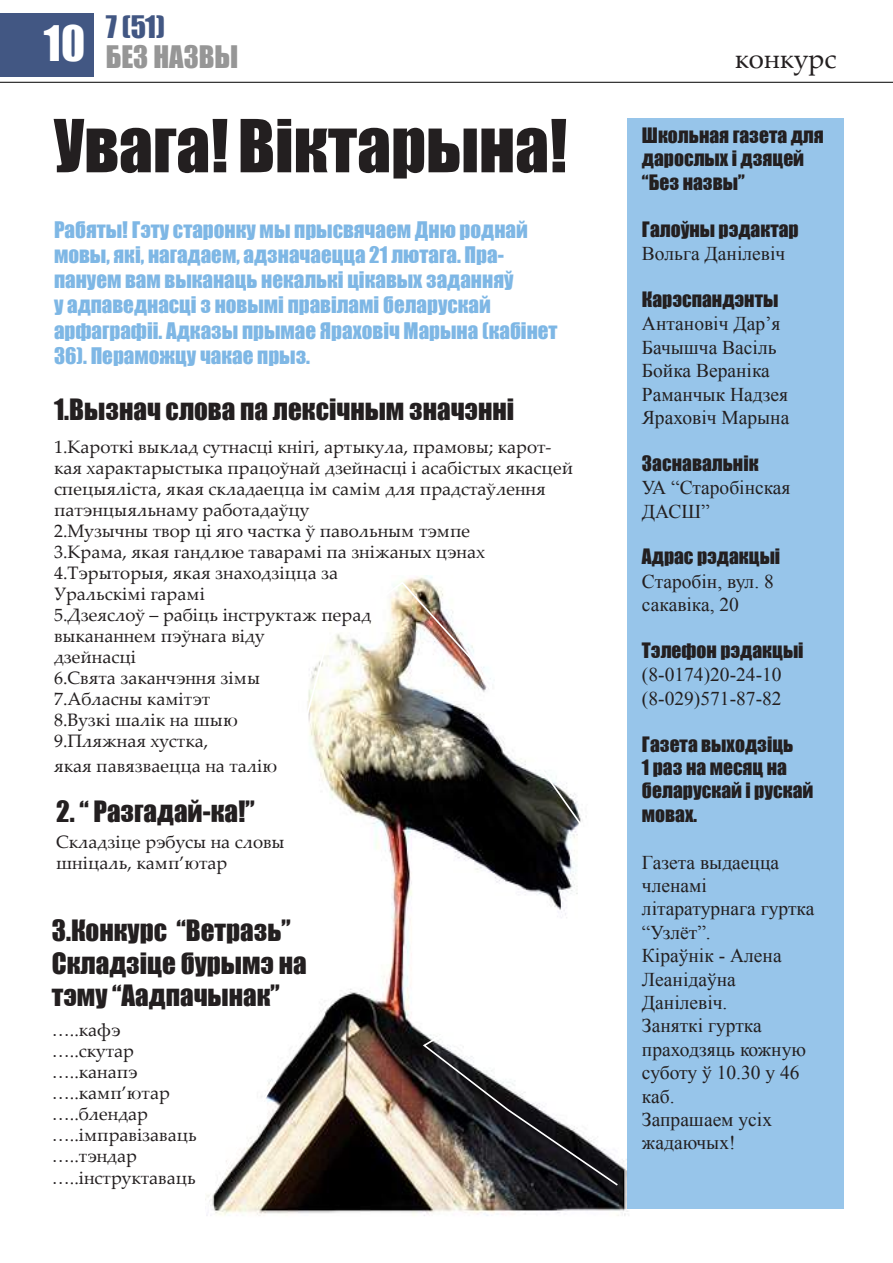
<style>
.page{position:relative;width:893px;height:1263px;background:#fff}
.page>*{position:absolute;margin:0;border:0;box-sizing:border-box;transform-origin:0 0}
.t1{font:67.5px "Impact";color:#231f20}
.t2{font:45px "Impact";color:#fff}
.t3{font:28.5px "Impact";color:#969696}
.t4{font:28.5px "Impact";color:#425783}
.t5{font:27px/32.4px "Impact";color:#231f20}
.t6{font:27px "Palatino Linotype";color:#231f20}
.t7{font:21px/25.2px "Impact";color:#7eb7e5}
.t8{font:19.5px/23.4px "Times New Roman";color:#231f20}
.t9{font:19.5px/23.4px "Impact";color:#231f20}
.t10{font:18px/21px "Palatino Linotype";color:#231f20}
</style>
<div class="page">
<div style="left:0;top:14px;width:94px;height:63px;background:#425783"></div>
<hr style="left:0;top:82px;width:893px;height:1px;background:#000">
<img style="left:206px;top:576px;width:422px;height:640px">
<svg style="left:205px;top:580px;width:415px;height:625px"></svg>
<div style="left:627px;top:119px;width:216px;height:1090px;background:#97c5ea"></div>
<h2 class="t2" style="left:44px;top:8px;width:43px">10</h2>
<h3 class="t4" style="left:106px;top:5px;width:61px">7 (51)</h3>
<h3 class="t3" style="left:106px;top:35px;width:134px">БЕЗ НАЗВЫ</h3>
<h1 class="t1" style="left:54px;top:93px;width:515px">Увага! Віктарына!</h1>
<p class="t7" style="left:54px;top:216px;width:505px">Рабяты! Гэту старонку мы прысвячаем Дню роднай мовы, які, нагадаем, адзначаецца 21 лютага. Пра&shy;пануем вам выканаць некалькі цікавых заданняў<br>у адпаведнасці з новымі правіламі беларускай арфаграфіі. Адказы прымае Яраховіч Марына (кабінет 36). Пераможцу чакае прыз.</p>
<h3 class="t5" style="left:54px;top:392px;width:462px">1.Вызнач слова па лексічным значэнні</h3>
<p class="t10" style="left:54px;top:436px;width:521px">1.Кароткі выклад сутнасці кнігі, артыкула, прамовы; карот&shy;кая характарыстыка працоўнай дзейнасці і асабістых якасцей спецыяліста, якая складаецца ім самім для прадстаўлення патэнцыяльнаму работадаўцу<br>2.Музычны твор ці яго частка ў павольным тэмпе<br>3.Крама, якая гандлюе таварамі па зніжаных цэнах 4.Тэрыторыя, якая знаходзіцца за<br>Уральскімі гарамі<br>5.Дзеяслоў – рабіць інструктаж перад<br>выкананнем пэўнага віду<br>дзейнасці<br>6.Свята заканчэння зімы<br>7.Абласны камітэт<br>8.Вузкі шалік на шыю<br>9.Пляжная хустка,</p>
<p class="t10" style="left:54px;top:755px;width:225px">якая павязваецца на талію</p>
<h3 class="t5" style="left:56px;top:795px;width:200px">2. “ Разгадай-ка!”</h3>
<p class="t10" style="left:56px;top:831px;width:230px">Складзіце рэбусы на словы шніцаль, камп’ютар</p>
<h3 class="t5" style="left:52px;top:914px;width:256px">3.Конкурс “Ветразь”<br>Складзіце бурымэ на тэму “Аадпачынак”</h3>
<p class="t10" style="left:52px;top:1018px;width:146px">…..кафэ …..скутар …..канапэ …..камп’ютар …..блендар …..імправізаваць …..тэндар …..інструктаваць</p>
<h3 class="t6" style="left:735px;top:39px;width:103px">конкурс</h3>
<p class="t9" style="left:642px;top:123px;width:183px">Школьная газета для дарослых і дзяцей “Без назвы”</p>
<p class="t9" style="left:642px;top:217px;width:158px">Галоўны рэдактар</p>
<p class="t8" style="left:642px;top:242px;width:145px">Вольга Данілевіч</p>
<p class="t9" style="left:642px;top:287px;width:138px">Карэспандэнты</p>
<p class="t8" style="left:642px;top:312px;width:149px">Антановіч Дар’я<br>Бачышча Васіль<br>Бойка Вераніка<br>Раманчык Надзея<br>Яраховіч Марына</p>
<p class="t9" style="left:642px;top:451px;width:118px">Заснавальнік</p>
<p class="t8" style="left:642px;top:476px;width:150px">УА “Старобінская<br>ДАСШ”</p>
<p class="t9" style="left:642px;top:544px;width:140px">Адрас рэдакцыі</p>
<p class="t8" style="left:642px;top:569px;width:133px">Старобін, вул. 8 сакавіка, 20</p>
<p class="t9" style="left:642px;top:638px;width:163px">Тэлефон рэдакцыі</p>
<p class="t8" style="left:642px;top:663px;width:141px">(8-0174)20-24-10 (8-029)571-87-82</p>
<p class="t9" style="left:642px;top:732px;width:173px">Газета выходзіць<br>1 раз на месяц на беларускай і рускай мовах.</p>
<p class="t8" style="left:642px;top:850px;width:174px">Газета выдаецца членамі літаратурнага гуртка “Узлёт”.<br>Кіраўнік - Алена<br>Леанідаўна<br>Данілевіч.<br>Заняткі гуртка праходзяць кожную суботу ў 10.30 у 46 каб.<br>Запрашаем усіх жадаючых!</p>
</div>
